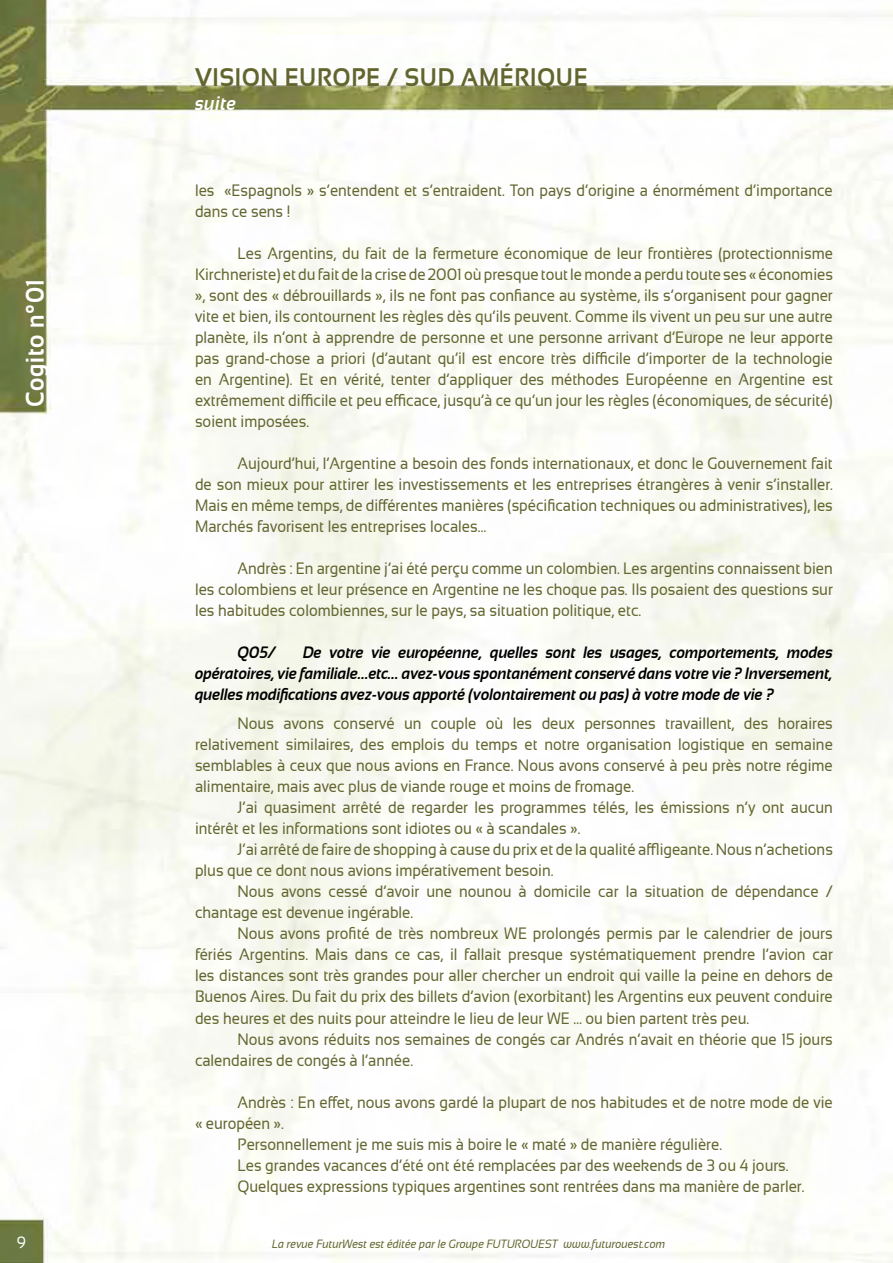
<style>
.page{position:relative;width:893px;height:1263px;background:#fff}
.page>*{position:absolute;margin:0;border:0;box-sizing:border-box;transform-origin:0 0}
.t1{font:700 25.5px "Sansation";letter-spacing:.03em;color:#63652f;scale:.9 1}
.t2{font:700 25.5px "Sansation";color:#fff;scale:.9 1}
.t3{font:italic 700 19.5px "Sansation";letter-spacing:.03em;color:#fff;scale:.9 1}
.t4{font:16.5px/21px "Sansation";color:#63652f;scale:.9 1}
.t5{font:italic 700 16.5px/21px "Sansation";color:#000;text-align:justify;scale:.9 1}
.t6{font:16.5px "Sansation";color:#fff;scale:.9 1}
.t7{font:italic 12px "Sansation";color:#63652f;scale:.9 1}
</style>
<div class="page">
<img style="left:0;top:0;width:893px;height:1263px">
<h1 class="t1" style="left:195px;top:62px;width:313px">VISION EUROPE / SUD AMÉRI</h1>
<h1 class="t1" style="left:537px;top:62px;width:55px">QUE</h1>
<h1 class="t2" style="left:21px;top:407px;width:144px;rotate:-90deg">Cogito n°01</h1>
<p class="t3" style="left:195px;top:92px;width:47px">suite</p>
<p class="t4" style="left:195px;top:180px;width:710px">les «Espagnols » s’entendent et s’entraident. Ton pays d’origine a énormément d’importance dans ce sens !</p>
<p class="t4" style="left:195px;top:243px;width:710px;text-align:justify;text-indent:43px">Les Argentins, du fait de la fermeture économique de leur frontières (protectionnisme Kirchneriste) et du fait de la crise de 2001 où presque tout le monde a perdu toute ses « économies », sont des « débrouillards », ils ne font pas confiance au système, ils s’organisent pour gagner vite et bien, ils contournent les règles dès qu’ils peuvent. Comme ils vivent un peu sur une autre planète, ils n’ont à apprendre de personne et une personne arrivant d’Europe ne leur apporte pas grand-chose a priori (d’autant qu’il est encore très difficile d’importer de la technologie en Argentine). Et en vérité, tenter d’appliquer des méthodes Européenne en Argentine est extrêmement difficile et peu efficace, jusqu’à ce qu’un jour les règles (économiques, de sécurité) soient imposées.</p>
<p class="t4" style="left:195px;top:453px;width:710px;text-align:justify;text-indent:43px">Aujourd’hui, l’Argentine a besoin des fonds internationaux, et donc le Gouvernement fait de son mieux pour attirer les investissements et les entreprises étrangères à venir s’installer.<br>Mais en même temps, de différentes manières (spécification techniques ou administratives), les Marchés favorisent les entreprises locales…</p>
<p class="t4" style="left:195px;top:558px;width:710px;text-align:justify;text-indent:43px">Andrès : En argentine j’ai été perçu comme un colombien. Les argentins connaissent bien les colombiens et leur présence en Argentine ne les choque pas. Ils posaient des questions sur les habitudes colombiennes, sur le pays, sa situation politique, etc.</p>
<p class="t5" style="left:238px;top:642px;width:44px">Q05/</p>
<p class="t5" style="left:195px;top:642px;width:710px;text-indent:108px">De votre vie européenne, quelles sont les usages, comportements, modes opératoires, vie familiale…etc… avez-vous spontanément conservé dans votre vie ? Inversement, quelles modifications avez-vous apporté (volontairement ou pas) à votre mode de vie ?</p>
<p class="t4" style="left:195px;top:713px;width:710px;text-align:justify;text-indent:43px">Nous avons conservé un couple où les deux personnes travaillent, des horaires relativement similaires, des emplois du temps et notre organisation logistique en semaine semblables à ceux que nous avions en France. Nous avons conservé à peu près notre régime alimentaire, mais avec plus de viande rouge et moins de fromage.</p>
<p class="t4" style="left:195px;top:797px;width:710px;text-indent:43px">J’ai quasiment arrêté de regarder les programmes télés, les émissions n’y ont aucun intérêt et les informations sont idiotes ou « à scandales ».</p>
<p class="t4" style="left:195px;top:839px;width:710px;text-indent:43px">J’ai arrêté de faire de shopping à cause du prix et de la qualité affligeante. Nous n’achetions plus que ce dont nous avions impérativement besoin.</p>
<p class="t4" style="left:195px;top:881px;width:710px;text-indent:43px">Nous avons cessé d’avoir une nounou à domicile car la situation de dépendance / chantage est devenue ingérable.</p>
<p class="t4" style="left:195px;top:923px;width:710px;text-align:justify;text-indent:43px">Nous avons profité de très nombreux WE prolongés permis par le calendrier de jours fériés Argentins. Mais dans ce cas, il fallait presque systématiquement prendre l’avion car les distances sont très grandes pour aller chercher un endroit qui vaille la peine en dehors de Buenos Aires. Du fait du prix des billets d’avion (exorbitant) les Argentins eux peuvent conduire des heures et des nuits pour atteindre le lieu de leur WE … ou bien partent très peu.</p>
<p class="t4" style="left:195px;top:1028px;width:710px;text-indent:43px">Nous avons réduits nos semaines de congés car Andrés n’avait en théorie que 15 jours calendaires de congés à l’année.</p>
<p class="t4" style="left:238px;top:1091px;width:663px">Andrès : En effet, nous avons gardé la plupart de nos habitudes et de notre mode de vie</p>
<p class="t4" style="left:195px;top:1112px;width:100px">« européen ».</p>
<p class="t4" style="left:238px;top:1133px;width:540px">Personnellement je me suis mis à boire le « maté » de manière régulière.</p>
<p class="t4" style="left:238px;top:1154px;width:614px">Les grandes vacances d’été ont été remplacées par des weekends de 3 ou 4 jours.</p>
<p class="t4" style="left:238px;top:1175px;width:632px">Quelques expressions typiques argentines sont rentrées dans ma manière de parler.</p>
<p class="t6" style="left:17px;top:1233px;width:12px">9</p>
<p class="t7" style="left:272px;top:1237px;width:438px">La revue FuturWest est éditée par le Groupe FUTUROUEST www.futurouest.com</p>
</div>
